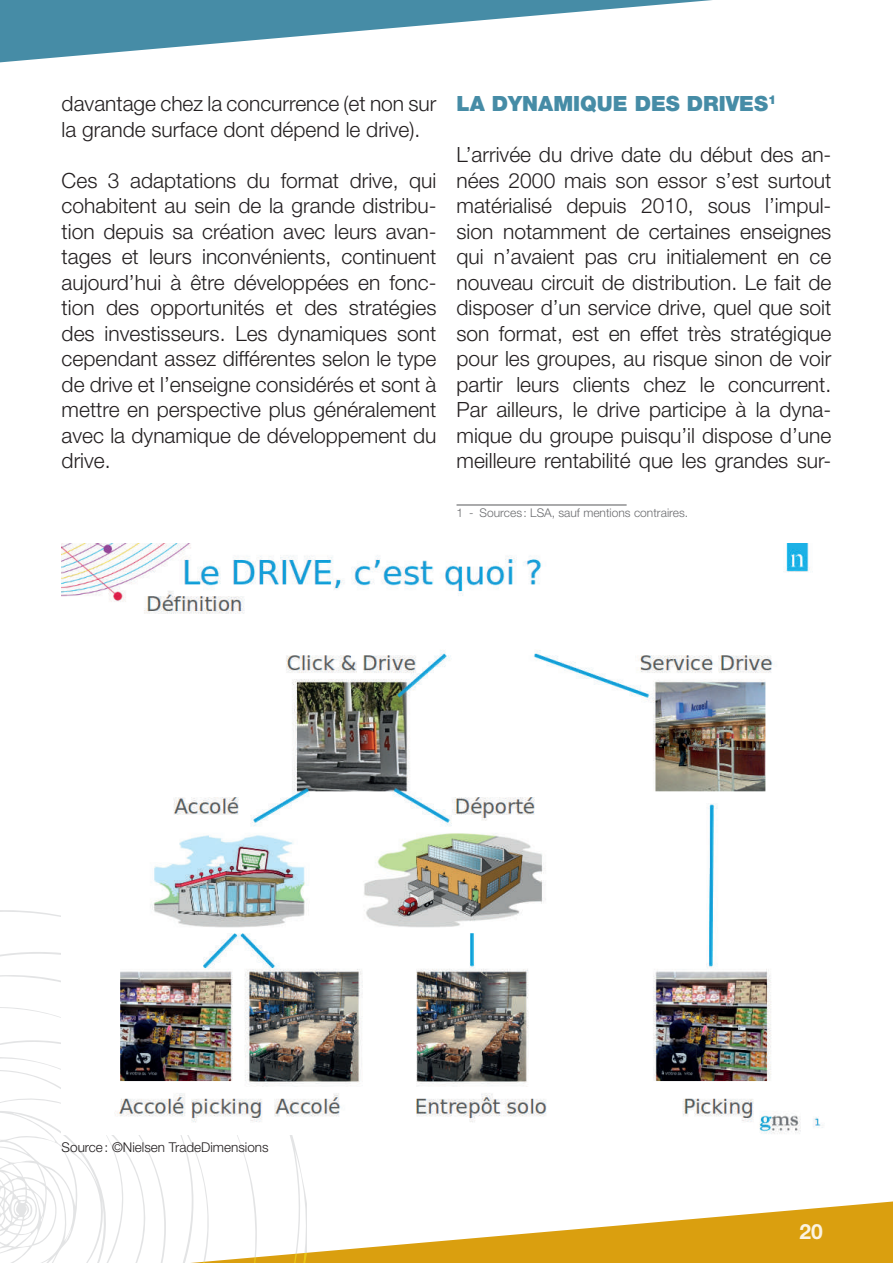
<style>
.page{position:relative;width:893px;height:1263px;background:#fff}
.page>*{position:absolute;margin:0;border:0;box-sizing:border-box;transform-origin:0 0}
.t1{font:300 21px/25.5px "Helvetica Neue LT Std";color:#231f20;text-align:justify}
.t2{font:900 21px "Helvetica Neue LT Std";color:#468ca6}
.t3{font:700 21px "Helvetica Neue LT Std";color:#fbf3e2}
.t4{font:300 13.5px "Helvetica Neue LT Std";color:#231f20}
.t5{font:300 12px "Helvetica Neue LT Std";color:#6c6d70}
</style>
<div class="page">
<svg style="left:312px;top:1201px;width:581px;height:62px;fill:#da9f0f"></svg>
<svg style="left:0;top:0;width:712px;height:62px"></svg>
<svg style="left:0;top:910px;width:312px;height:353px"></svg>
<svg style="left:0;top:999px;width:217px;height:264px"></svg>
<hr style="left:456px;top:505px;width:171px;height:1px;background:#57585a">
<img style="left:62px;top:543px;width:761px;height:592px">
<p class="t1" style="left:62px;top:91px;width:376px">davantage chez la concurrence (et non sur la grande surface dont dépend le drive).</p>
<p class="t1" style="left:62px;top:167px;width:376px">Ces 3 adaptations du format drive, qui cohabitent au sein de la grande distribu&shy;tion depuis sa création avec leurs avan&shy;tages et leurs inconvénients, continuent aujourd’hui à être développées en fonc&shy;tion des opportunités et des stratégies des investisseurs. Les dynamiques sont cependant assez différentes selon le type de drive et l’enseigne considérés et sont à mettre en perspective plus généralement avec la dynamique de développement du drive.</p>
<p class="t2" style="left:456px;top:91px;width:321px">LA DYNAMIQUE DES DRIVES<sup>1</sup></p>
<p class="t1" style="left:456px;top:142px;width:376px">L’arrivée du drive date du début des an&shy;nées 2000 mais son essor s’est surtout matérialisé depuis 2010, sous l’impul&shy;sion notamment de certaines enseignes qui n’avaient pas cru initialement en ce nouveau circuit de distribution. Le fait de disposer d’un service drive, quel que soit son format, est en effet très stratégique pour les groupes, au risque sinon de voir partir leurs clients chez le concurrent.<br>Par ailleurs, le drive participe à la dyna&shy;mique du groupe puisqu’il dispose d’une meilleure rentabilité que les grandes sur-</p>
<p class="t5" style="left:456px;top:505px;width:233px">1 - Sources : LSA, sauf mentions contraires.</p>
<p class="t4" style="left:62px;top:1139px;width:209px">Source: ©Nielsen TradeDimensions</p>
<p class="t3" style="left:799px;top:1218px;width:25px">20</p>
</div>
